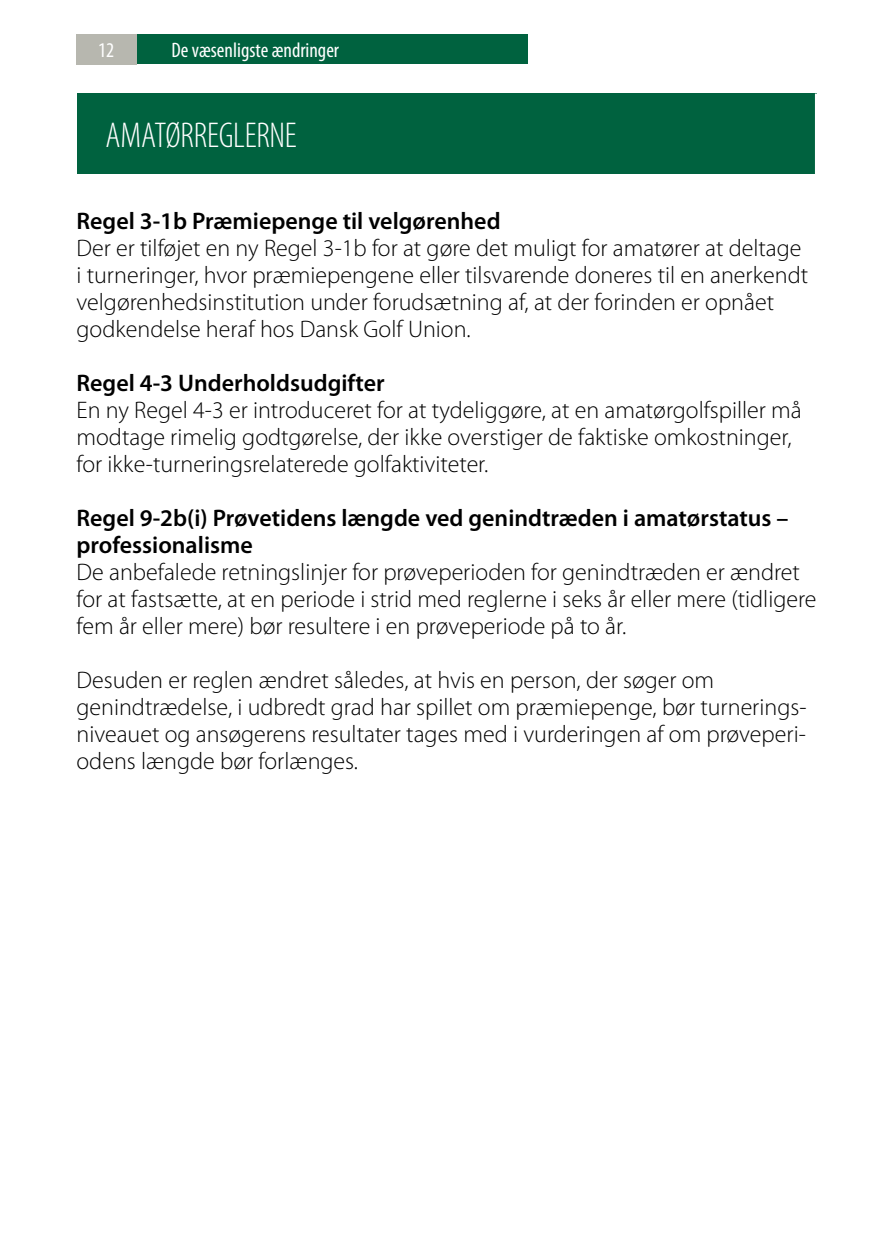
<style>
.page{position:relative;width:893px;height:1259px;background:#fff}
.page>*{position:absolute;margin:0;border:0;box-sizing:border-box;transform-origin:0 0}
.t1{font:300 condensed 36px "Myriad Pro";letter-spacing:-.005em;color:#fff}
.t2{font:300 24px/27px "Myriad Pro";color:#000}
.t3{font:600 24px/27px "Myriad Pro";color:#000}
.t4{font:condensed 21px "Myriad Pro";color:#fff}
</style>
<div class="page">
<div style="left:137px;top:34px;width:391px;height:30px;background:#00623f"></div>
<div style="left:77px;top:34px;width:60px;height:30px;background:#b7b7af"></div>
<div style="left:77px;top:94px;width:739px;height:80px;background:#00623f"></div>
<hr style="left:815px;top:94px;width:3px;height:80px;background:#fff">
<p class="t4" style="left:98px;top:38px;width:18px">12</p>
<p class="t4" style="left:172px;top:39px;width:169px">De væsenligste ændringer</p>
<h1 class="t1" style="left:106px;top:116px;width:193px">AMATØRREGLERNE</h1>
<p class="t3" style="left:77px;top:207px;width:426px">Regel 3-1b Præmiepenge til velgørenhed</p>
<p class="t2" style="left:77px;top:234px;width:733px">Der er tilføjet en ny Regel 3-1b for at gøre det muligt for amatører at deltage i turneringer, hvor præmiepengene eller tilsvarende doneres til en anerkendt velgørenhedsinstitution under forudsætning af, at der forinden er opnået godkendelse heraf hos Dansk Golf Union.</p>
<p class="t3" style="left:77px;top:369px;width:310px">Regel 4-3 Underholdsudgifter</p>
<p class="t2" style="left:77px;top:396px;width:727px">En ny Regel 4-3 er introduceret for at tydeliggøre, at en amatørgolfspiller må modtage rimelig godtgørelse, der ikke overstiger de faktiske omkostninger, for ikke-turneringsrelaterede golfaktiviteter.</p>
<p class="t3" style="left:77px;top:504px;width:713px">Regel 9-2b(i) Prøvetidens længde ved genindtræden i amatørstatus – professionalisme</p>
<p class="t2" style="left:77px;top:558px;width:741px">De anbefalede retningslinjer for prøveperioden for genindtræden er ændret for at fastsætte, at en periode i strid med reglerne i seks år eller mere (tidligere fem år eller mere) bør resultere i en prøveperiode på to år.</p>
<p class="t2" style="left:77px;top:666px;width:731px">Desuden er reglen ændret således, at hvis en person, der søger om genindtrædelse, i udbredt grad har spillet om præmiepenge, bør turnerings&shy;niveauet og ansøgerens resultater tages med i vurderingen af om prøveperi&shy;odens længde bør forlænges.</p>
</div>
